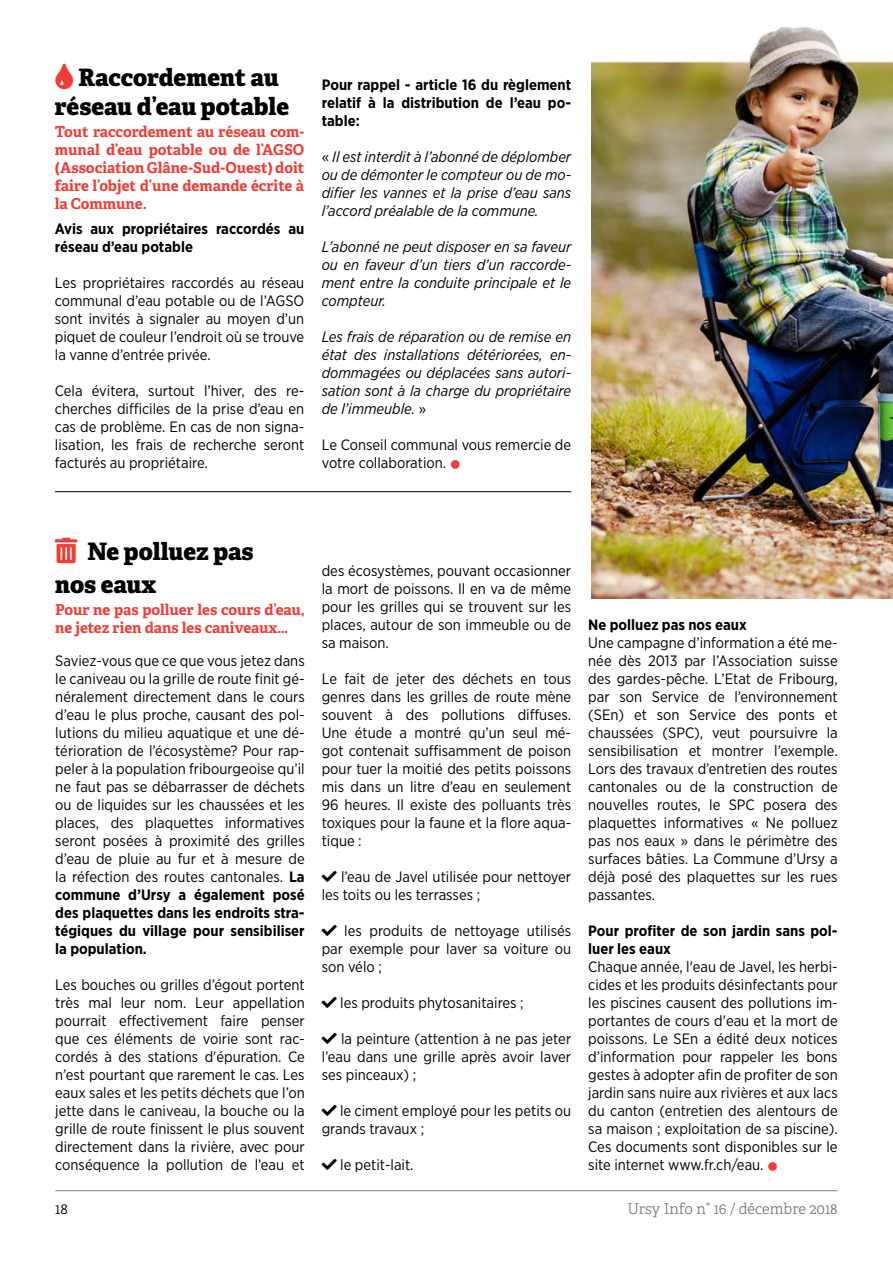
<style>
.page{position:relative;width:893px;height:1263px;background:#fff}
.page>*{position:absolute;margin:0;border:0;box-sizing:border-box;transform-origin:0 0}
.t1{font:800 24px/28.8px "Adelle Basic";letter-spacing:-.005em;color:#000;text-align:center}
.t2{font:15px/18px "Gotham Narrow";color:#000;text-align:justify}
.t3{font:italic 15px/18px "Gotham Narrow";color:#000;text-align:justify}
.t4{font:700 15px/18px "Adelle Basic";color:#f13d37;text-align:justify}
.t5{font:700 15px/18px "Gotham Narrow";color:#000}
.t6{font:300 15px "Adelle Basic";color:#787370}
.t7{font:300 15px "Adelle Basic";color:#000}
.s1{font-style:normal}
.s2{color:#f13d37}
.s3{font-weight:700}
</style>
<div class="page">
<hr style="left:55px;top:1190px;width:783px;height:1px;background:#000">
<hr style="left:55px;top:491px;width:516px;height:1px;background:#000">
<img style="left:591px;top:26px;width:302px;height:572px">
<h1 class="t1" style="left:55px;top:63px;width:236px">Raccordement au réseau d’eau potable</h1>
<p class="t4" style="left:55px;top:123px;width:251px">Tout raccordement au réseau com&shy;munal d’eau potable ou de l’AGSO (Association Glâne-Sud-Ouest) doit faire l’objet d’une demande écrite à la Commune.</p>
<p class="t5" style="left:55px;top:220px;width:251px">Avis aux propriétaires raccordés au réseau d’eau potable</p>
<p class="t2" style="left:55px;top:273px;width:251px">Les propriétaires raccordés au réseau communal d’eau potable ou de l’AGSO sont invités à signaler au moyen d’un piquet de couleur l’endroit où se trouve la vanne d’entrée privée.</p>
<p class="t2" style="left:55px;top:381px;width:251px">Cela évitera, surtout l’hiver, des re&shy;cherches difficiles de la prise d’eau en cas de problème. En cas de non signa&shy;lisation, les frais de recherche seront facturés au propriétaire.</p>
<p class="t5" style="left:322px;top:76px;width:251px;text-align:justify">Pour rappel - article 16 du règlement relatif à la distribution de l’eau po&shy;table:</p>
<p class="t3" style="left:322px;top:147px;width:251px"><span class="s1">«</span> Il est interdit à l’abonné de déplomber ou de démonter le compteur ou de mo&shy;difier les vannes et la prise d’eau sans l’accord préalable de la commune.</p>
<p class="t3" style="left:322px;top:237px;width:251px">L’abonné ne peut disposer en sa faveur ou en faveur d’un tiers d’un raccorde&shy;ment entre la conduite principale et le compteur.</p>
<p class="t3" style="left:322px;top:327px;width:251px">Les frais de réparation ou de remise en état des installations détériorées, en&shy;dommagées ou déplacées sans autori&shy;sation sont à la charge du propriétaire de l’immeuble. <span class="s1">»</span></p>
<p class="t2" style="left:322px;top:435px;width:251px">Le Conseil communal vous remercie de votre collaboration. <span class="s2">●</span></p>
<h1 class="t1" style="left:55px;top:534px;width:200px;line-height:33px;text-align:left;text-indent:32px">Ne polluez pas nos eaux</h1>
<p class="t4" style="left:55px;top:601px;width:251px">Pour ne pas polluer les cours d’eau, ne jetez rien dans les caniveaux…</p>
<p class="t2" style="left:55px;top:651px;width:251px">Saviez-vous que ce que vous jetez dans le caniveau ou la grille de route finit gé&shy;néralement directement dans le cours d’eau le plus proche, causant des pol&shy;lutions du milieu aquatique et une dé&shy;térioration de l’écosystème? Pour rap&shy;peler à la population fribourgeoise qu’il ne faut pas se débarrasser de déchets ou de liquides sur les chaussées et les places, des plaquettes informatives seront posées à proximité des grilles d’eau de pluie au fur et à mesure de la réfection des routes cantonales. <span class="s3">La commune d’Ursy a également posé des plaquettes dans les endroits stra&shy;tégiques du village pour sensibiliser la population.</span></p>
<p class="t2" style="left:55px;top:975px;width:251px">Les bouches ou grilles d’égout portent très mal leur nom. Leur appellation pourrait effectivement faire penser que ces éléments de voirie sont rac&shy;cordés à des stations d'épuration. Ce n’est pourtant que rarement le cas. Les eaux sales et les petits déchets que l’on jette dans le caniveau, la bouche ou la grille de route finissent le plus souvent directement dans la rivière, avec pour conséquence la pollution de l’eau et</p>
<p class="t2" style="left:322px;top:561px;width:251px">des écosystèmes, pouvant occasionner la mort de poissons. Il en va de même pour les grilles qui se trouvent sur les places, autour de son immeuble ou de sa maison.</p>
<p class="t2" style="left:322px;top:669px;width:251px">Le fait de jeter des déchets en tous genres dans les grilles de route mène souvent à des pollutions diffuses.<br>Une étude a montré qu’un seul mé&shy;got contenait suffisamment de poison pour tuer la moitié des petits poissons mis dans un litre d’eau en seulement 96 heures. Il existe des polluants très toxiques pour la faune et la flore aqua&shy;tique :</p>
<p class="t2" style="left:322px;top:867px;width:251px;text-indent:19px">l’eau de Javel utilisée pour nettoyer les toits ou les terrasses ;</p>
<p class="t2" style="left:322px;top:921px;width:251px;text-indent:23px">les produits de nettoyage utilisés par exemple pour laver sa voiture ou son vélo ;</p>
<p class="t2" style="left:340px;top:993px;width:185px">les produits phytosanitaires ;</p>
<p class="t2" style="left:322px;top:1029px;width:251px;text-indent:19px">la peinture (attention à ne pas jeter l’eau dans une grille après avoir laver ses pinceaux) ;</p>
<p class="t2" style="left:322px;top:1101px;width:251px;text-indent:18px">le ciment employé pour les petits ou grands travaux ;</p>
<p class="t2" style="left:340px;top:1155px;width:75px">le petit-lait.</p>
<p class="t5" style="left:588px;top:616px;width:160px">Ne polluez pas nos eaux</p>
<p class="t2" style="left:588px;top:633px;width:251px">Une campagne d’information a été me&shy;née dès 2013 par l’Association suisse des gardes-pêche. L’Etat de Fribourg, par son Service de l’environnement (SEn) et son Service des ponts et chaussées (SPC), veut poursuivre la sensibilisation et montrer l’exemple.<br>Lors des travaux d’entretien des routes cantonales ou de la construction de nouvelles routes, le SPC posera des plaquettes informatives « Ne polluez pas nos eaux » dans le périmètre des surfaces bâties. La Commune d’Ursy a déjà posé des plaquettes sur les rues passantes.</p>
<p class="t5" style="left:588px;top:922px;width:251px">Pour profiter de son jardin sans pol&shy;luer les eaux</p>
<p class="t2" style="left:588px;top:957px;width:251px">Chaque année, l'eau de Javel, les herbi&shy;cides et les produits désinfectants pour les piscines causent des pollutions im&shy;portantes de cours d'eau et la mort de poissons. Le SEn a édité deux notices d’information pour rappeler les bons gestes à adopter afin de profiter de son jardin sans nuire aux rivières et aux lacs du canton (entretien des alentours de sa maison ; exploitation de sa piscine).<br>Ces documents sont disponibles sur le site internet www.fr.ch/eau. <span class="s2">●</span></p>
<p class="t7" style="left:55px;top:1200px;width:14px">18</p>
<p class="t6" style="left:627px;top:1200px;width:212px">Ursy Info n° 16 / décembre 2018</p>
</div>
